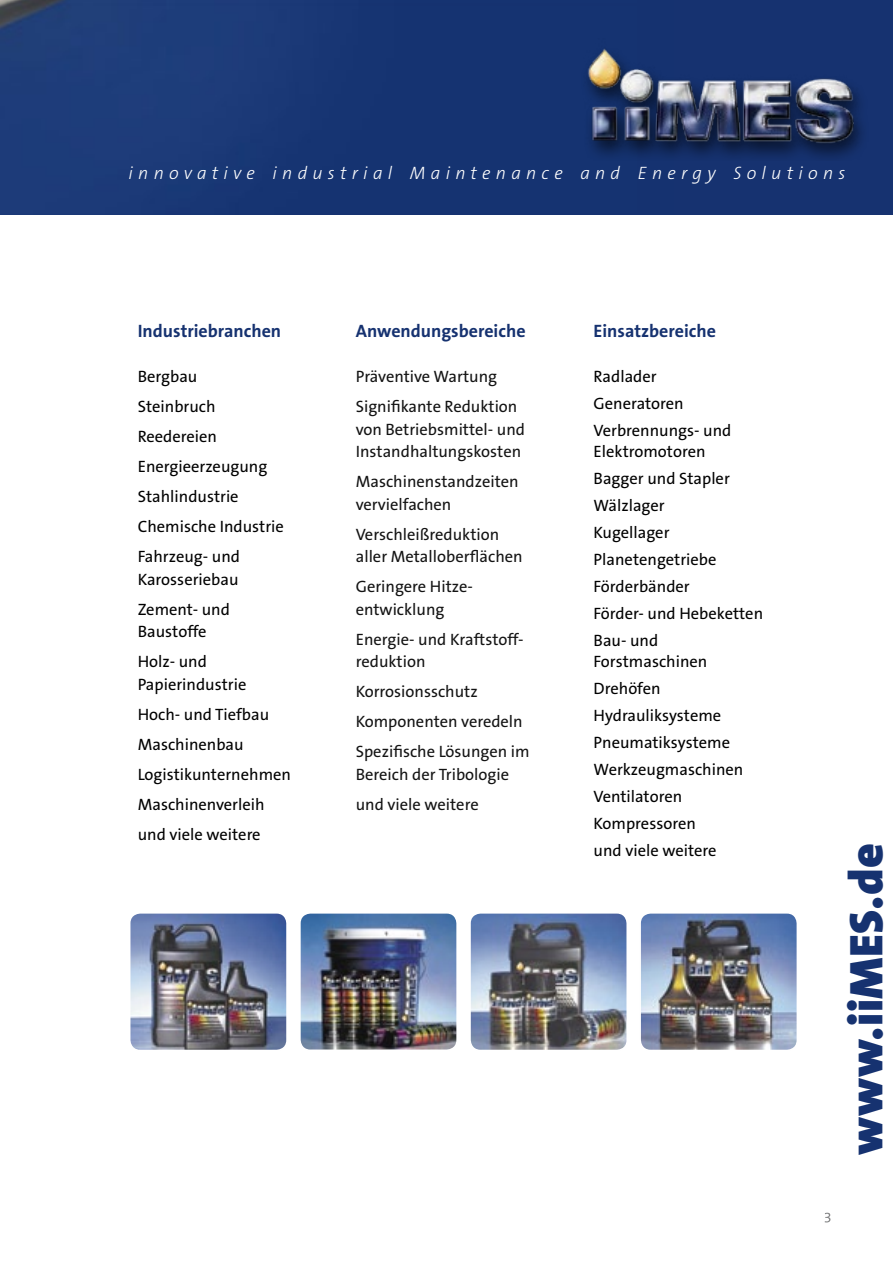
<style>
.page{position:relative;width:893px;height:1263px;background:#fff}
.page>*{position:absolute;margin:0;border:0;box-sizing:border-box;transform-origin:0 0}
.t1{font:900 47.55px "The Sans B9";letter-spacing:.01em;color:#163270}
.t2{font:700 18px "The Sans B7";color:#163270}
.t3{font:italic 300 18px "The Sans B3";letter-spacing:.29em;color:#fff}
.t4{font:16.5px/27px "The Sans B5 Plain";color:#000}
.t5{font:16.5px/22.5px "The Sans B5 Plain";color:#131313}
</style>
<div class="page">
<div style="left:0;top:0;width:893px;height:214px;background:#163270"></div>
<img style="left:472px;top:915px;width:153px;height:133px">
<div style="left:469px;top:912px;width:159px;height:139px;border:2px solid #fff;border-radius:11px"></div>
<img style="left:302px;top:915px;width:153px;height:133px">
<div style="left:299px;top:912px;width:159px;height:139px;border:2px solid #fff;border-radius:11px"></div>
<img style="left:642px;top:915px;width:153px;height:133px">
<div style="left:639px;top:912px;width:159px;height:139px;border:2px solid #fff;border-radius:11px"></div>
<img style="left:132px;top:915px;width:153px;height:133px">
<div style="left:129px;top:912px;width:159px;height:139px;border:2px solid #fff;border-radius:11px"></div>
<div style="left:0;top:0;width:238px;height:130px;background:#1e3d7a"></div>
<div style="left:578px;top:42px;width:290px;height:119px;background:#000;opacity:.58"></div>
<img style="left:578px;top:42px;width:290px;height:109px">
<svg style="left:825px;top:1213px;width:5px;height:9px"></svg>
<p class="t3" style="left:129px;top:164px;width:718px">innovative industrial Maintenance and Energy Solutions</p>
<p class="t2" style="left:138px;top:321px;width:145px">Industriebranchen</p>
<p class="t4" style="left:138px;top:362px;width:148px;line-height:30px">Bergbau<br>Steinbruch<br>Reedereien<br>Energieerzeugung<br>Stahlindustrie<br>Chemische I ndustrie<br>Fahrzeug- und</p>
<p class="t4" style="left:138px;top:565px;width:102px;line-height:30px">Karosseriebau<br>Zement- und</p>
<p class="t4" style="left:138px;top:617px;width:71px;line-height:30px">Baustoffe<br>Holz- und</p>
<p class="t4" style="left:138px;top:670px;width:155px;line-height:30px">Papierindustrie<br>Hoch- und Tiefbau<br>Maschinenbau<br>Logistikunternehmen<br>Maschinenverleih und viele weitere</p>
<p class="t2" style="left:356px;top:321px;width:171px">Anwendungsbereiche</p>
<p class="t5" style="left:356px;top:362px;width:163px;line-height:30px">Präventive Wartung<br>Signifikante Reduktion</p>
<p class="t5" style="left:356px;top:418px;width:171px">von Betriebsmittel- und<br>I nstandhaltungskosten</p>
<p class="t5" style="left:356px;top:471px;width:164px">Maschinenstandzeiten vervielfachen</p>
<p class="t5" style="left:356px;top:523px;width:168px">Verschleißreduktion aller Metalloberflächen</p>
<p class="t5" style="left:356px;top:576px;width:119px">Geringere H itze&shy;entwicklung</p>
<p class="t5" style="left:356px;top:629px;width:169px">Energie- und Kraftstoff&shy;reduktion</p>
<p class="t5" style="left:356px;top:677px;width:175px;line-height:30px">Korrosionsschutz<br>Komponenten veredeln<br>Spezifische Lösungen im</p>
<p class="t5" style="left:356px;top:760px;width:155px;line-height:30px">Bereich der Tribologie und viele weitere</p>
<p class="t2" style="left:594px;top:321px;width:124px">Einsatzbereiche</p>
<p class="t4" style="left:594px;top:364px;width:139px">Radlader<br>Generatoren<br>Verbrennungs- und</p>
<p class="t4" style="left:594px;top:439px;width:171px">Elektromotoren<br>Bagger und Stapler<br>Wälzlager<br>Kugellager<br>Planetengetriebe<br>Förderbänder<br>Förder- und Hebeketten<br>Bau- und</p>
<p class="t4" style="left:594px;top:649px;width:151px">Forstmaschinen<br>Drehöfen<br>Hydrauliksysteme<br>Pneumatiksysteme<br>Werkzeugmaschinen<br>Ventilatoren<br>Kompressoren<br>und viele weitere</p>
<h1 class="t1" style="left:841px;top:1155px;width:314px;rotate:-90deg">www.iiMES.de</h1>
</div>
